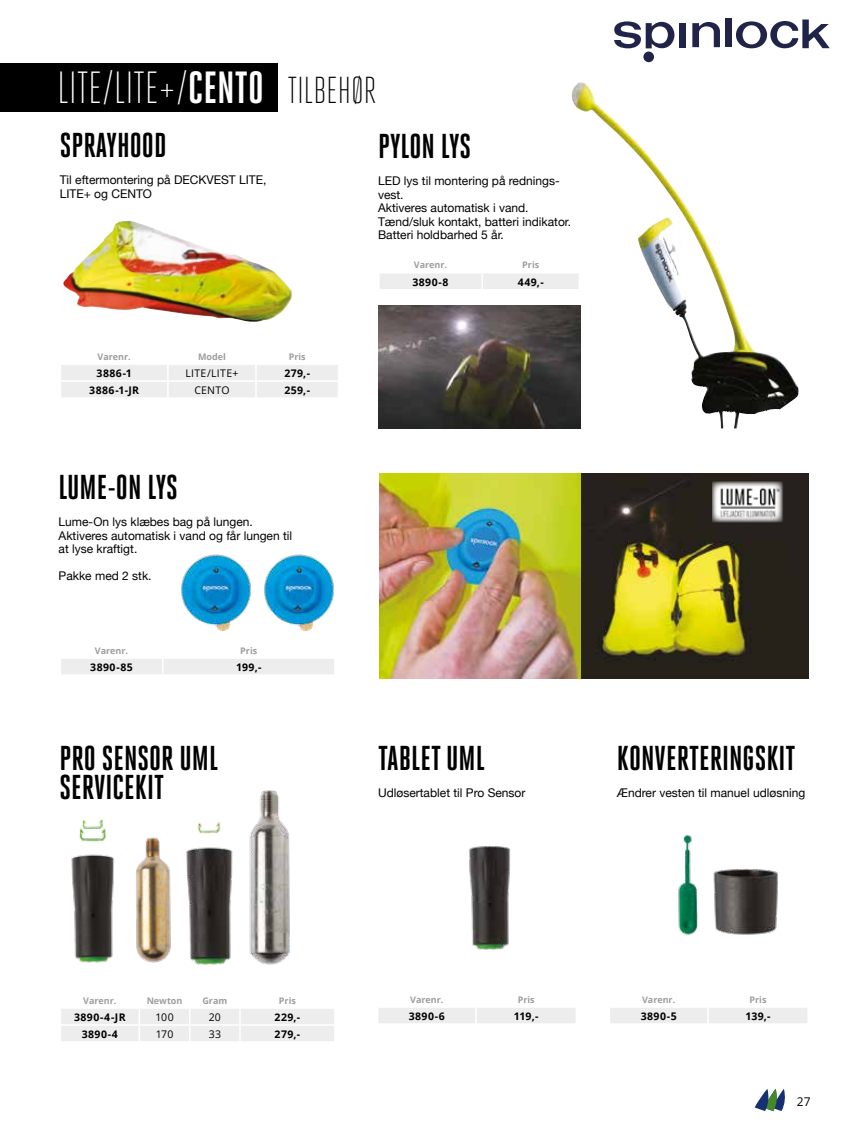
<style>
.page{position:relative;width:851px;height:1127px;background:#fff}
.page>*{position:absolute;margin:0;border:0;box-sizing:border-box;transform-origin:0 0}
.t1{font:300 45px "Heroic Condensed";color:#fff}
.t2{font:700 34.5px/28.5px "Heroic Condensed";color:#000}
.t3{font:12px/13.5px "Helvetica Neue";color:#000}
.t4{font:12px "Open Sans";color:#000}
.t5{font:700 10.5px "Open Sans";letter-spacing:.04em;color:#000}
.t6{font:10.5px "Open Sans";letter-spacing:.025em;color:#000}
.t7{font:700 9px "Open Sans";color:#9d9d9c}
.s1{font-weight:700}
.s2{font-size:37.5px;color:#000}
</style>
<div class="page">
<img style="left:571px;top:82px;width:228px;height:346px">
<img style="left:63px;top:221px;width:230px;height:101px">
<img style="left:264px;top:554px;width:70px;height:77px">
<img style="left:181px;top:554px;width:70px;height:77px">
<div style="left:0;top:64px;width:277px;height:48px;background:#000"></div>
<img style="left:380px;top:473px;width:428px;height:205px">
<img style="left:712px;top:481px;width:71px;height:41px">
<img style="left:378px;top:305px;width:202px;height:123px">
<svg style="left:61px;top:365px;width:277px;height:32px;background:#eee"></svg>
<hr style="left:482px;top:255px;width:98px;height:1px;background:#fff">
<svg style="left:380px;top:256px;width:200px;height:34px"></svg>
<div style="left:61px;top:659px;width:273px;height:15px;background:#ededed"></div>
<img style="left:71px;top:819px;width:100px;height:144px">
<img style="left:186px;top:790px;width:104px;height:175px">
<img style="left:678px;top:834px;width:100px;height:101px">
<img style="left:469px;top:846px;width:42px;height:104px">
<div style="left:378px;top:1008px;width:198px;height:15px;background:#ededed"></div>
<div style="left:610px;top:1008px;width:197px;height:15px;background:#ededed"></div>
<svg style="left:61px;top:1009px;width:273px;height:32px;background:#eee"></svg>
<svg style="left:754px;top:1089px;width:31px;height:22px"></svg>
<svg style="left:614px;top:21px;width:60px;height:27px"></svg>
<div style="left:679px;top:23px;width:6px;height:24px;background:#1f2448"></div>
<svg style="left:692px;top:22px;width:27px;height:25px"></svg>
<div style="left:725px;top:19px;width:6px;height:28px;background:#1f2448"></div>
<svg style="left:736px;top:20px;width:93px;height:28px"></svg>
<div style="left:643px;top:52px;width:11px;height:10px;background:#1f2448;border-radius:50%"></div>
<h1 class="t1" style="left:58px;top:63px;width:320px">LITE/LITE+/<span class="s1">CENTO</span> <span class="s2">TILBEHØR</span></h1>
<h2 class="t2" style="left:60px;top:131px;width:108px">SPRAYHOOD</h2>
<p class="t3" style="left:60px;top:174px;width:208px">Til eftermontering på DECKVEST LITE,<br>LITE+ og CENTO</p>
<p class="t7" style="left:97px;top:350px;width:35px">Varenr.</p>
<p class="t7" style="left:198px;top:350px;width:29px">Model</p>
<p class="t7" style="left:289px;top:350px;width:18px">Pris</p>
<p class="t5" style="left:97px;top:366px;width:37px">3886-1</p>
<p class="t6" style="left:185px;top:366px;width:54px">LITE/LITE+</p>
<p class="t5" style="left:284px;top:366px;width:27px">279,-</p>
<p class="t5" style="left:89px;top:383px;width:51px">3886-1-JR</p>
<p class="t6" style="left:194px;top:383px;width:37px">CENTO</p>
<p class="t5" style="left:284px;top:383px;width:27px">259,-</p>
<h2 class="t2" style="left:59px;top:473px;width:121px">LUME-ON LYS</h2>
<p class="t3" style="left:59px;top:516px;width:235px">Lume-On lys klæbes bag på lungen.<br>Aktiveres automatisk i vand og får lungen til at lyse kraftigt.</p>
<p class="t3" style="left:59px;top:570px;width:94px">Pakke med 2 stk.</p>
<p class="t7" style="left:95px;top:644px;width:35px">Varenr.</p>
<p class="t7" style="left:240px;top:644px;width:18px">Pris</p>
<p class="t5" style="left:90px;top:660px;width:44px">3890-85</p>
<p class="t5" style="left:236px;top:660px;width:27px">199,-</p>
<h2 class="t2" style="left:378px;top:132px;width:94px">PYLON LYS</h2>
<p class="t3" style="left:378px;top:175px;width:194px">LED lys til montering på rednings&shy;vest.<br>Aktiveres automatisk i vand.<br>Tænd/sluk kontakt, batteri indikator.<br>Batteri holdbarhed 5 år.</p>
<p class="t7" style="left:414px;top:259px;width:35px">Varenr.</p>
<p class="t7" style="left:522px;top:259px;width:18px">Pris</p>
<p class="t5" style="left:412px;top:274px;width:38px">3890-8</p>
<p class="t5" style="left:517px;top:274px;width:27px">449,-</p>
<h2 class="t2" style="left:59px;top:744px;width:160px">PRO SENSOR UML<br>SERVICEKIT</h2>
<h2 class="t2" style="left:378px;top:744px;width:108px">TABLET UML</h2>
<p class="t3" style="left:378px;top:787px;width:149px">Udløsertablet til Pro Sensor</p>
<h2 class="t2" style="left:617px;top:744px;width:180px">KONVERTERINGSKIT</h2>
<p class="t3" style="left:617px;top:787px;width:190px">Ændrer vesten til manuel udløsning</p>
<p class="t7" style="left:83px;top:994px;width:35px">Varenr.</p>
<p class="t7" style="left:147px;top:994px;width:37px">Newton</p>
<p class="t7" style="left:202px;top:994px;width:26px">Gram</p>
<p class="t7" style="left:279px;top:994px;width:18px">Pris</p>
<p class="t5" style="left:74px;top:1009px;width:53px">3890-4-JR</p>
<p class="t6" style="left:155px;top:1010px;width:20px">100</p>
<p class="t6" style="left:209px;top:1010px;width:14px">20</p>
<p class="t5" style="left:274px;top:1009px;width:27px">229,-</p>
<p class="t5" style="left:82px;top:1026px;width:38px">3890-4</p>
<p class="t6" style="left:156px;top:1027px;width:19px">170</p>
<p class="t6" style="left:209px;top:1027px;width:14px">33</p>
<p class="t5" style="left:274px;top:1026px;width:27px">279,-</p>
<p class="t7" style="left:410px;top:993px;width:35px">Varenr.</p>
<p class="t7" style="left:517px;top:993px;width:18px">Pris</p>
<p class="t5" style="left:408px;top:1008px;width:38px">3890-6</p>
<p class="t5" style="left:513px;top:1008px;width:26px">119,-</p>
<p class="t7" style="left:642px;top:993px;width:35px">Varenr.</p>
<p class="t7" style="left:749px;top:993px;width:18px">Pris</p>
<p class="t5" style="left:640px;top:1008px;width:37px">3890-5</p>
<p class="t5" style="left:745px;top:1008px;width:27px">139,-</p>
<p class="t4" style="left:796px;top:1094px;width:15px">27</p>
</div>
